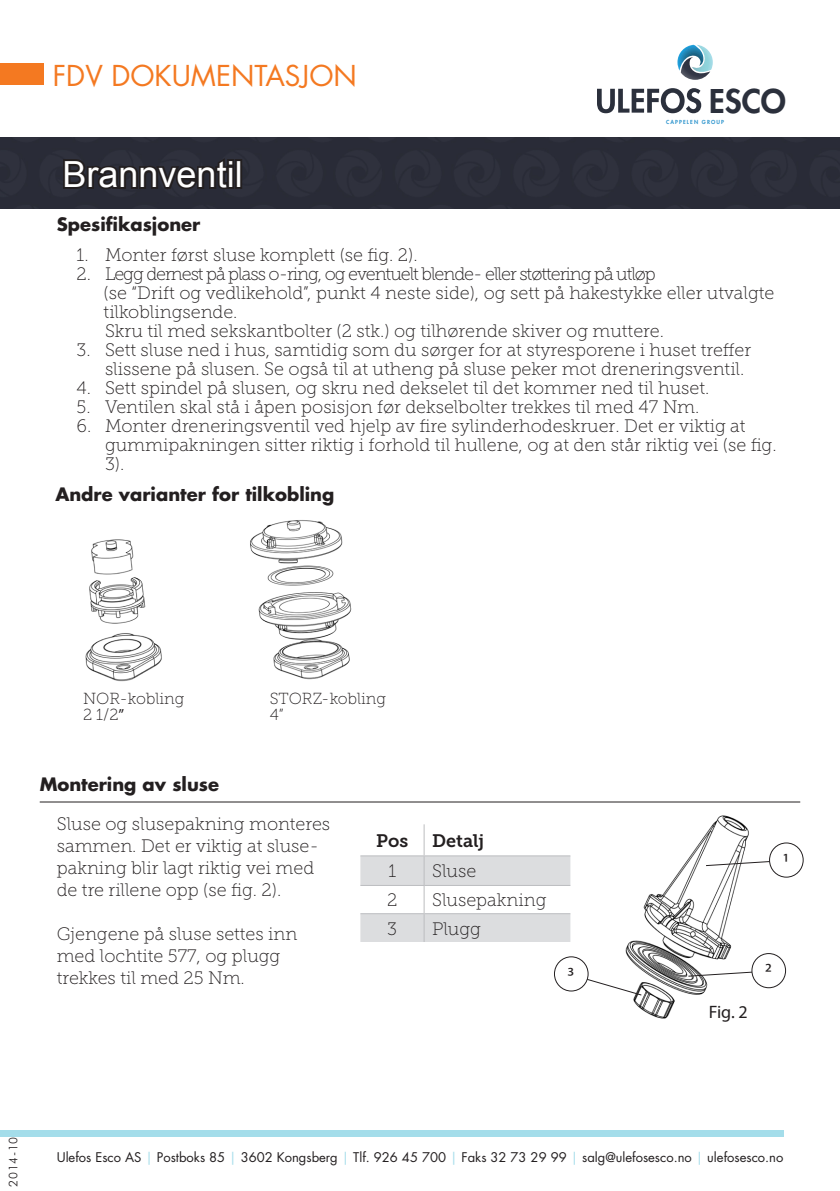
<style>
.page{position:relative;width:840px;height:1191px;background:#fff}
.page>*{position:absolute;margin:0;border:0;box-sizing:border-box;transform-origin:0 0}
.t1{font:36px "Arial";color:#fff}
.t2{font:800 31.8px "Futura Std";color:#2b303c}
.t3{font:28px "Futura Std";color:#f47921}
.t4{font:20px "Myriad Pro";color:#231f20}
.t5{font:18px/19px "Museo Slab 100";color:#231f20}
.t6{font:700 18px "Futura Std";color:#231f20}
.t7{font:18px "Museo Slab 700";color:#231f20}
.t8{font:18px "Myriad Pro";color:#231f20}
.t9{font:16px/16px "Museo Slab 100";color:#231f20}
.t10{font:13px "Futura Std";color:#231f20}
.t11{font:300 12px "Futura BT";letter-spacing:.06em;color:#231f20}
.t12{font:800 5.4px "Futura Std";letter-spacing:.2em;color:#3498cf}
.s1{font-family:"Myriad Pro"}
.s2{color:#a4ddea}
</style>
<div class="page">
<div style="left:0;top:63px;width:44px;height:22px;background:#f47921"></div>
<svg style="left:597px;top:88px;width:103px;height:25px"></svg>
<svg style="left:677px;top:45px;width:35px;height:35px"></svg>
<div style="left:0;top:1130px;width:782px;height:6px;background:#a4ddea"></div>
<div style="left:0;top:138px;width:839px;height:71px;background:#292b37"></div>
<hr style="left:40px;top:801px;width:759px;height:1px;background:#231f20">
<svg style="left:61px;top:155px;width:170px;height:43px"></svg>
<div style="left:227px;top:159px;width:7px;height:8px;border:4px solid #231f20"></div>
<div style="left:227px;top:166px;width:7px;height:23px;border:4px solid #231f20"></div>
<div style="left:235px;top:159px;width:7px;height:30px;border:4px solid #231f20"></div>
<img style="left:85px;top:539px;width:77px;height:143px">
<img style="left:250px;top:520px;width:102px;height:160px">
<hr style="left:423px;top:824px;width:1px;height:31px;background:#bcbdc0">
<hr style="left:360px;top:855px;width:64px;height:1px;background:#bcbdc0">
<hr style="left:424px;top:855px;width:146px;height:1px;background:#bcbdc0">
<svg style="left:360px;top:856px;width:210px;height:86px"></svg>
<img style="left:625px;top:815px;width:130px;height:204px">
<svg style="left:704px;top:860px;width:64px;height:6px"></svg>
<div style="left:768px;top:842px;width:35px;height:35px;border:1px solid #231f20;border-radius:50%"></div>
<svg style="left:687px;top:971px;width:65px;height:6px"></svg>
<div style="left:751px;top:953px;width:34px;height:34px;background:#fff;border-radius:50%"></div>
<div style="left:751px;top:953px;width:34px;height:35px;border:1px solid #231f20;border-radius:50%"></div>
<svg style="left:581px;top:977px;width:61px;height:19px"></svg>
<div style="left:554px;top:956px;width:33px;height:35px;background:#fff;border-radius:50%"></div>
<div style="left:553px;top:956px;width:35px;height:35px;border:1px solid #231f20;border-radius:50%"></div>
<h3 class="t3" style="left:53px;top:58px;width:305px">FDV DOKUMENTASJON</h3>
<h1 class="t1" style="left:62px;top:151px;width:182px">Brannventil</h1>
<p class="t6" style="left:57px;top:212px;width:145px">Spesifikasjoner</p>
<h2 class="t2" style="left:708px;top:81px;width:78px">ESCO</h2>
<p class="t12" style="left:665px;top:118px;width:59px">CAPPELEN GROUP</p>
<p class="t5" style="left:77px;top:245px;width:342px">1. Monter først sluse komplett (se fig. 2).</p>
<p class="t5" style="left:104px;top:264px;width:672px;text-indent:-27px">2. Legg dernest på plass o-ring, og eventuelt blende- eller støttering på utløp<br>(se “Drift og vedlikehold”, punkt 4 neste side), og sett på hakestykke eller utvalgte tilkoblingsende.<br>Skru til med sekskantbolter (2 stk.) og tilhørende skiver og muttere.</p>
<p class="t5" style="left:105px;top:340px;width:647px;text-indent:-28px">3. Sett sluse ned i hus, samtidig som du sørger for at styresporene i huset treffer slissene på slusen. Se også til at utheng på sluse peker mot dreneringsventil.</p>
<p class="t5" style="left:77px;top:378px;width:634px">4. Sett spindel på slusen, og skru ned dekselet til det kommer ned til huset.</p>
<p class="t5" style="left:77px;top:397px;width:624px">5. Ventilen skal stå i åpen posisjon før dekselbolter trekkes til med 47 Nm.</p>
<p class="t5" style="left:105px;top:416px;width:672px;text-indent:-28px">6. Monter dreneringsventil ved hjelp av fire sylinderhodeskruer. Det er viktig at gummipakningen sitter riktig i forhold til hullene, og at den står riktig vei (se fig.<br>3).</p>
<p class="t6" style="left:55px;top:482px;width:280px">Andre varianter for tilkobling</p>
<p class="t9" style="left:83px;top:691px;width:103px">NOR-kobling<br>2 1/2<span class="s1">”</span></p>
<p class="t9" style="left:269px;top:691px;width:118px">STORZ-kobling<br>4”</p>
<p class="t6" style="left:40px;top:772px;width:181px">Montering av sluse</p>
<p class="t5" style="left:57px;top:813px;width:275px;line-height:22px">Sluse og slusepakning monteres sammen. Det er viktig at sluse&shy;pakning blir lagt riktig vei med de tre rillene opp (se fig. 2).</p>
<p class="t5" style="left:57px;top:923px;width:242px;line-height:22px">Gjengene på sluse settes inn med lochtite 577, og plugg trekkes til med 25 Nm.</p>
<p class="t7" style="left:376px;top:830px;width:34px">Pos</p>
<p class="t7" style="left:432px;top:830px;width:54px">Detalj</p>
<p class="t5" style="left:388px;top:862px;width:9px">1</p>
<p class="t5" style="left:432px;top:862px;width:46px">Sluse</p>
<p class="t5" style="left:387px;top:890px;width:12px">2</p>
<p class="t5" style="left:432px;top:890px;width:116px">Slusepakning</p>
<p class="t5" style="left:387px;top:919px;width:11px">3</p>
<p class="t5" style="left:432px;top:919px;width:50px">Plugg</p>
<p class="t4" style="left:567px;top:961px;width:8px">3</p>
<p class="t4" style="left:783px;top:847px;width:6px">1</p>
<p class="t8" style="left:708px;top:1000px;width:41px">Fig. 2</p>
<p class="t4" style="left:765px;top:958px;width:8px">2</p>
<p class="t11" style="left:6px;top:1186px;width:51px;rotate:-90deg">2014-10</p>
<p class="t10" style="left:57px;top:1149px;width:727px">Ulefos Esco AS <span class="s2">|</span> Postboks 85 <span class="s2">|</span> 3602 Kongsberg <span class="s2">|</span> Tlf. 926 45 700 <span class="s2">|</span> Faks 32 73 29 99 <span class="s2">|</span> salg@ulefosesco.no <span class="s2">|</span> ulefosesco.no</p>
</div>
